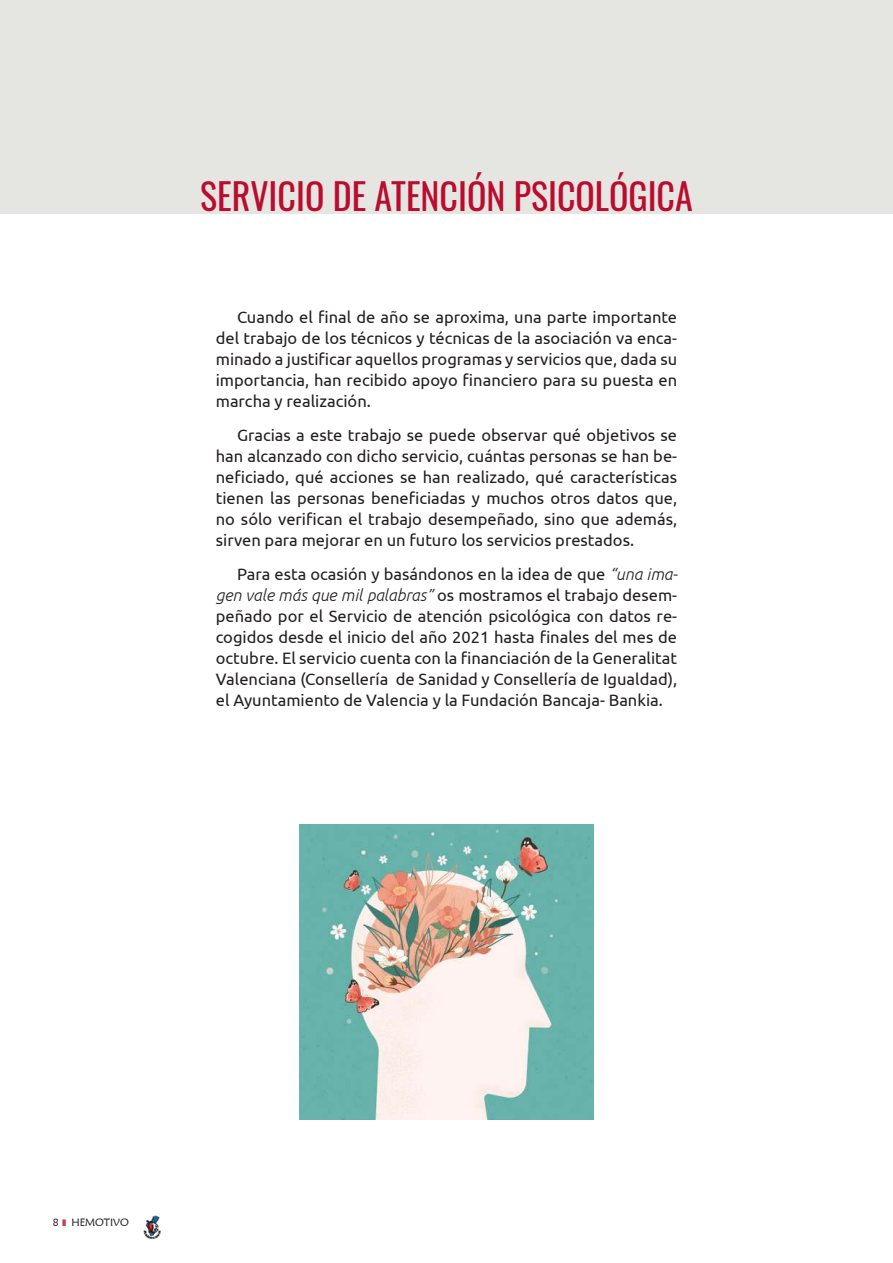
<style>
.page{position:relative;width:893px;height:1263px;background:#fff}
.page>*{position:absolute;margin:0;border:0;box-sizing:border-box;transform-origin:0 0}
.t1{font:36px "Oswald";color:#ba0c2f}
.t2{font:16.5px/21px "Ubuntu";color:#231f20;text-align:justify}
.t3{font:10.5px "Maiandra GD";color:#231f20}
.s1{font-weight:300;font-style:italic}
.s2{color:#c23e46}
</style>
<div class="page">
<div style="left:0;top:0;width:893px;height:214px;background:#e5e5e1"></div>
<img style="left:143px;top:1215px;width:18px;height:23px">
<img style="left:299px;top:824px;width:295px;height:295px">
<h1 class="t1" style="left:200px;top:164px;width:494px">SERVICIO DE ATENCIÓN PSICOLÓGICA</h1>
<p class="t2" style="left:216px;top:306px;width:463px;text-indent:21px">Cuando el final de año se aproxima, una parte importante del trabajo de los técnicos y técnicas de la asociación va enca&shy;minado a justificar aquellos programas y servicios que, dada su importancia, han recibido apoyo financiero para su puesta en marcha y realización.</p>
<p class="t2" style="left:216px;top:424px;width:463px;text-indent:21px">Gracias a este trabajo se puede observar qué objetivos se han alcanzado con dicho servicio, cuántas personas se han be&shy;neficiado, qué acciones se han realizado, qué características tienen las personas beneficiadas y muchos otros datos que, no sólo verifican el trabajo desempeñado, sino que además, sirven para mejorar en un futuro los servicios prestados.</p>
<p class="t2" style="left:216px;top:563px;width:464px;text-indent:21px">Para esta ocasión y basándonos en la idea de que <span class="s1">“una ima&shy;gen vale más que mil palabras”</span> os mostramos el trabajo desem&shy;peñado por el Servicio de atención psicológica con datos re&shy;cogidos desde el inicio del año 2021 hasta finales del mes de octubre. El servicio cuenta con la financiación de la Generalitat Valenciana (Consellería de Sanidad y Consellería de Igualdad), el Ayuntamiento de Valencia y la Fundación Bancaja- Bankia.</p>
<p class="t3" style="left:53px;top:1215px;width:78px">8 <span class="s2">┃</span> HEMOTIVO</p>
</div>
